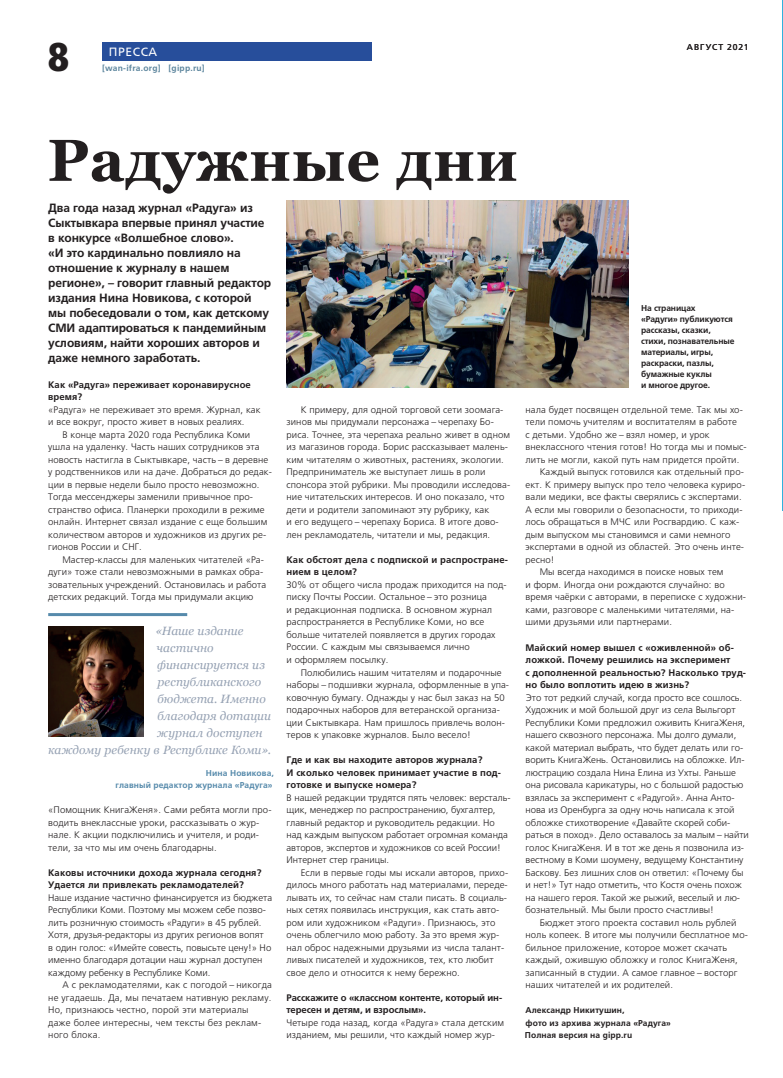
<style>
.page{position:relative;width:783px;height:1078px;background:#fff}
.page>*{position:absolute;margin:0;border:0;box-sizing:border-box;transform-origin:0 0}
.t1{font:700 59px "Georgia";letter-spacing:.01em;color:#231f20}
.t2{font:900 condensed 40px "Frutiger LT Com";color:#231f20}
.t3{font:700 12px/15px "Frutiger LTCYR";letter-spacing:-.01em;color:#231f20}
.t4{font:italic 12px "Georgia";letter-spacing:.005em;color:#95a1b3}
.t5{font:12px "Frutiger LTCYR";letter-spacing:.05em;color:#fff}
.t6{font:300 9.5px/12.5px "Frutiger LTCYR";letter-spacing:.01em;color:#231f20}
.t7{font:700 9.5px/12.5px "Frutiger LTCYR";letter-spacing:.01em;color:#231f20}
.t8{font:700 9.5px/12.5px "Frutiger LTCYR";letter-spacing:-.01em;color:#231f20}
.t9{font:700 8.5px/11px "Frutiger LTCYR";letter-spacing:-.015em;color:#231f20}
.t10{font:700 8.5px/12.5px "Frutiger LTCYR";letter-spacing:.01em;color:#231f20}
.t11{font:700 8.5px/12.5px "Frutiger LTCYR";letter-spacing:.01em;color:#568aab;text-align:right}
.t12{font:700 8.5px "Frutiger LTCYR";letter-spacing:.025em;color:#5c859d}
.t13{font:8.5px "Frutiger LTCYR";letter-spacing:.105em;color:#231f20}
</style>
<div class="page">
<img style="left:782px;top:0;width:1px;height:510px">
<img style="left:286px;top:201px;width:342px;height:186px">
<hr style="left:48px;top:613px;width:139px;height:3px;background:#568aab">
<img style="left:48px;top:626px;width:95px;height:110px">
<div style="left:102px;top:43px;width:269px;height:18px;background:#274e9b"></div>
<h2 class="t2" style="left:48px;top:33px;width:22px">8</h2>
<p class="t5" style="left:109px;top:45px;width:49px">ВЗГЛЯД</p>
<p class="t5" style="left:109px;top:45px;width:50px">ПРЕССА</p>
<p class="t12" style="left:102px;top:63px;width:104px">[wan-ifra.org] [gipp.ru]</p>
<p class="t13" style="left:686px;top:42px;width:63px">АВГУСТ 2021</p>
<h1 class="t1" style="left:47px;top:122px;width:472px">Радужные дни</h1>
<p class="t3" style="left:48px;top:200px;width:224px">Два года назад журнал «Радуга» из<br>Сыктывкара впервые принял участие в конкурсе «Волшебное слово».<br>«И это кардинально повлияло на отношение к журналу в нашем регионе», – говорит главный редактор издания Нина Новикова, с которой мы побеседовали о том, как детскому<br>СМИ адаптироваться к пандемийным условиям, найти хороших авторов и даже немного заработать.</p>
<p class="t7" style="left:48px;top:378px;width:204px">Как «Радуга» переживает коронавирусное время?</p>
<p class="t6" style="left:48px;top:403px;width:214px">«Радуга» не переживает это время. Журнал, как и все вокруг, просто живет в новых реалиях.</p>
<p class="t6" style="left:48px;top:428px;width:225px;text-indent:14px">В конце марта 2020 года Республика Коми ушла на удаленку. Часть наших сотрудников эта новость настигла в Сыктывкаре, часть – в деревне у родственников или на даче. Добраться до редак&shy;ции в первые недели было просто невозможно.<br>Тогда мессенджеры заменили привычное про&shy;странство офиса. Планерки проходили в режиме онлайн. Интернет связал издание с еще большим количеством авторов и художников из других ре&shy;гионов России и СНГ.</p>
<p class="t6" style="left:48px;top:553px;width:219px;text-indent:14px">Мастер-классы для маленьких читателей «Ра&shy;дуги» тоже стали невозможными в рамках обра&shy;зовательных учреждений. Остановилась и работа детских редакций. Тогда мы придумали акцию</p>
<p class="t6" style="left:286px;top:403px;width:225px;text-indent:14px">К примеру, для одной торговой сети зоомага&shy;зинов мы придумали персонажа – черепаху Бо&shy;риса. Точнее, эта черепаха реально живет в одном из магазинов города. Борис рассказывает малень&shy;ким читателям о животных, растениях, экологии.<br>Предприниматель же выступает лишь в роли спонсора этой рубрики. Мы проводили исследова&shy;ние читательских интересов. И оно показало, что дети и родители запоминают эту рубрику, как<br>и его ведущего – черепаху Бориса. В итоге дово&shy;лен рекламодатель, читатели и мы, редакция.</p>
<p class="t7" style="left:286px;top:553px;width:223px">Как обстоят дела с подпиской и распростране&shy;нием в целом?</p>
<p class="t6" style="left:286px;top:578px;width:222px">30% от общего числа продаж приходится на под&shy;писку Почты России. Остальное – это розница<br>и редакционная подписка. В основном журнал распространяется в Республике Коми, но все больше читателей появляется в других городах России. С каждым мы связываемся лично<br>и оформляем посылку.</p>
<p class="t6" style="left:286px;top:665px;width:224px;text-indent:14px">Полюбились нашим читателям и подарочные наборы – подшивки журнала, оформленные в упа&shy;ковочную бумагу. Однажды у нас был заказ на 50 подарочных наборов для ветеранской организа&shy;ции Сыктывкара. Нам пришлось привлечь волон&shy;теров к упаковке журналов. Было весело!</p>
<p class="t7" style="left:286px;top:753px;width:216px">Где и как вы находите авторов журнала?<br>И сколько человек принимает участие в под&shy;готовке и выпуске номера?</p>
<p class="t6" style="left:286px;top:790px;width:225px">В нашей редакции трудятся пять человек: версталь&shy;щик, менеджер по распространению, бухгалтер, главный редактор и руководитель редакции. Но над каждым выпуском работает огромная команда авторов, экспертов и художников со всей России!<br>Интернет стер границы.</p>
<p class="t6" style="left:286px;top:865px;width:223px;text-indent:14px">Если в первые годы мы искали авторов, прихо&shy;дилось много работать над материалами, переде&shy;лывать их, то сейчас нам стали писать. В социаль&shy;ных сетях появилась инструкция, как стать авто&shy;ром или художником «Радуги». Признаюсь, это очень облегчило мою работу. За это время жур&shy;нал оброс надежными друзьями из числа талант&shy;ливых писателей и художников, тех, кто любит свое дело и относится к нему бережно.</p>
<p class="t8" style="left:286px;top:991px;width:217px">Расскажите о «классном контенте, который ин&shy;тересен и детям, и взрослым».</p>
<p class="t6" style="left:286px;top:1016px;width:219px">Четыре года назад, когда «Радуга» стала детским изданием, мы решили, что каждый номер жур-</p>
<p class="t4" style="left:155px;top:622px;width:89px">«Наше издание</p>
<p class="t4" style="left:156px;top:639px;width:59px">частично</p>
<p class="t4" style="left:157px;top:656px;width:109px">финансируется из</p>
<p class="t4" style="left:158px;top:673px;width:105px">республиканского</p>
<p class="t4" style="left:157px;top:690px;width:110px">бюджета. Именно</p>
<p class="t4" style="left:157px;top:707px;width:115px">благодаря дотации</p>
<p class="t4" style="left:157px;top:724px;width:107px">журнал доступен</p>
<p class="t4" style="left:48px;top:741px;width:224px">каждому ребенку в Республике Коми».</p>
<p class="t11" style="left:116px;top:766px;width:160px">Нина Новикова,<br>главный редактор журнала «Радуга»</p>
<p class="t6" style="left:48px;top:803px;width:225px">«Помощник КнигаЖеня». Сами ребята могли про&shy;водить внеклассные уроки, рассказывать о жур&shy;нале. К акции подключились и учителя, и роди&shy;тели, за что мы им очень благодарны.</p>
<p class="t7" style="left:48px;top:865px;width:215px">Каковы источники дохода журнала сегодня?<br>Удается ли привлекать рекламодателей?</p>
<p class="t6" style="left:48px;top:890px;width:225px">Наше издание частично финансируется из бюджета Республики Коми. Поэтому мы можем себе позво&shy;лить розничную стоимость «Радуги» в 45 рублей.<br>Хотя, друзья-редакторы из других регионов вопят<br>в один голос: «Имейте совесть, повысьте цену!» Но именно благодаря дотации наш журнал доступен каждому ребенку в Республике Коми.</p>
<p class="t6" style="left:48px;top:978px;width:225px;text-indent:14px">А с рекламодателями, как с погодой – никогда не угадаешь. Да, мы печатаем нативную рекламу.<br>Но, признаюсь честно, порой эти материалы даже более интересны, чем тексты без реклам&shy;ного блока.</p>
<p class="t9" style="left:641px;top:302px;width:95px">На страницах «Радуги» публикуются рассказы, сказки, стихи, познавательные материалы, игры, раскраски, пазлы, бумажные куклы<br>и многое другое.</p>
<p class="t6" style="left:525px;top:403px;width:219px">нала будет посвящен отдельной теме. Так мы хо-</p>
<p class="t6" style="left:525px;top:416px;width:213px">тели помочь учителям и воспитателям в работе</p>
<p class="t6" style="left:525px;top:428px;width:185px">с детьми. Удобно же – взял номер, и урок</p>
<p class="t6" style="left:525px;top:440px;width:222px">внеклассного чтения готов! Но тогда мы и помыс-</p>
<p class="t6" style="left:525px;top:453px;width:215px">лить не могли, какой путь нам придется пройти.</p>
<p class="t6" style="left:539px;top:465px;width:206px">Каждый выпуск готовился как отдельный про-</p>
<p class="t6" style="left:525px;top:478px;width:221px">ект. К примеру выпуск про тело человека куриро-</p>
<p class="t6" style="left:525px;top:490px;width:218px">вали медики, все факты сверялись с экспертами.</p>
<p class="t6" style="left:525px;top:503px;width:218px">А если мы говорили о безопасности, то приходи-</p>
<p class="t6" style="left:525px;top:515px;width:215px">лось обращаться в МЧС или Росгвардию. С каж-</p>
<p class="t6" style="left:525px;top:528px;width:206px">дым выпуском мы становимся и сами немного</p>
<p class="t6" style="left:525px;top:540px;width:220px">экспертами в одной из областей. Это очень инте-</p>
<p class="t6" style="left:525px;top:553px;width:30px">ресно!</p>
<p class="t6" style="left:539px;top:565px;width:185px">Мы всегда находимся в поиске новых тем</p>
<p class="t6" style="left:525px;top:578px;width:200px">и форм. Иногда они рождаются случайно: во</p>
<p class="t6" style="left:525px;top:590px;width:222px">время чаёрки с авторами, в переписке с художни-</p>
<p class="t6" style="left:525px;top:603px;width:210px">ками, разговоре с маленькими читателями, на-</p>
<p class="t6" style="left:525px;top:615px;width:148px">шими друзьями или партнерами.</p>
<p class="t7" style="left:525px;top:640px;width:222px">Майский номер вышел с «оживленной» об&shy;ложкой. Почему решились на эксперимент<br>с дополненной реальностью? Насколько труд&shy;но было воплотить идею в жизнь?</p>
<p class="t6" style="left:525px;top:690px;width:225px">Это тот редкий случай, когда просто все сошлось.<br>Художник и мой большой друг из села Выльгорт Республики Коми предложил оживить КнигаЖеня, нашего сквозного персонажа. Мы долго думали, какой материал выбрать, что будет делать или го&shy;ворить КнигаЖень. Остановились на обложке. Ил&shy;люстрацию создала Нина Елина из Ухты. Раньше она рисовала карикатуры, но с большой радостью взялась за эксперимент с «Радугой». Анна Анто&shy;нова из Оренбурга за одну ночь написала к этой обложке стихотворение «Давайте скорей соби&shy;раться в поход». Дело оставалось за малым – найти голос КнигаЖеня. И в тот же день я позвонила из&shy;вестному в Коми шоумену, ведущему Константину Баскову. Без лишних слов он ответил: «Почему бы и нет!» Тут надо отметить, что Костя очень похож на нашего героя. Такой же рыжий, веселый и лю&shy;бознательный. Мы были просто счастливы!</p>
<p class="t6" style="left:525px;top:915px;width:224px;text-indent:14px">Бюджет этого проекта составил ноль рублей ноль копеек. В итоге мы получили бесплатное мо&shy;бильное приложение, которое может скачать каждый, ожившую обложку и голос КнигаЖеня, записанный в студии. А самое главное – восторг наших читателей и их родителей.</p>
<p class="t10" style="left:525px;top:1003px;width:147px">Александр Никитушин,<br>фото из архива журнала «Радуга»</p>
<p class="t10" style="left:524px;top:1028px;width:109px">Полная версия на gipp.ru</p>
</div>
